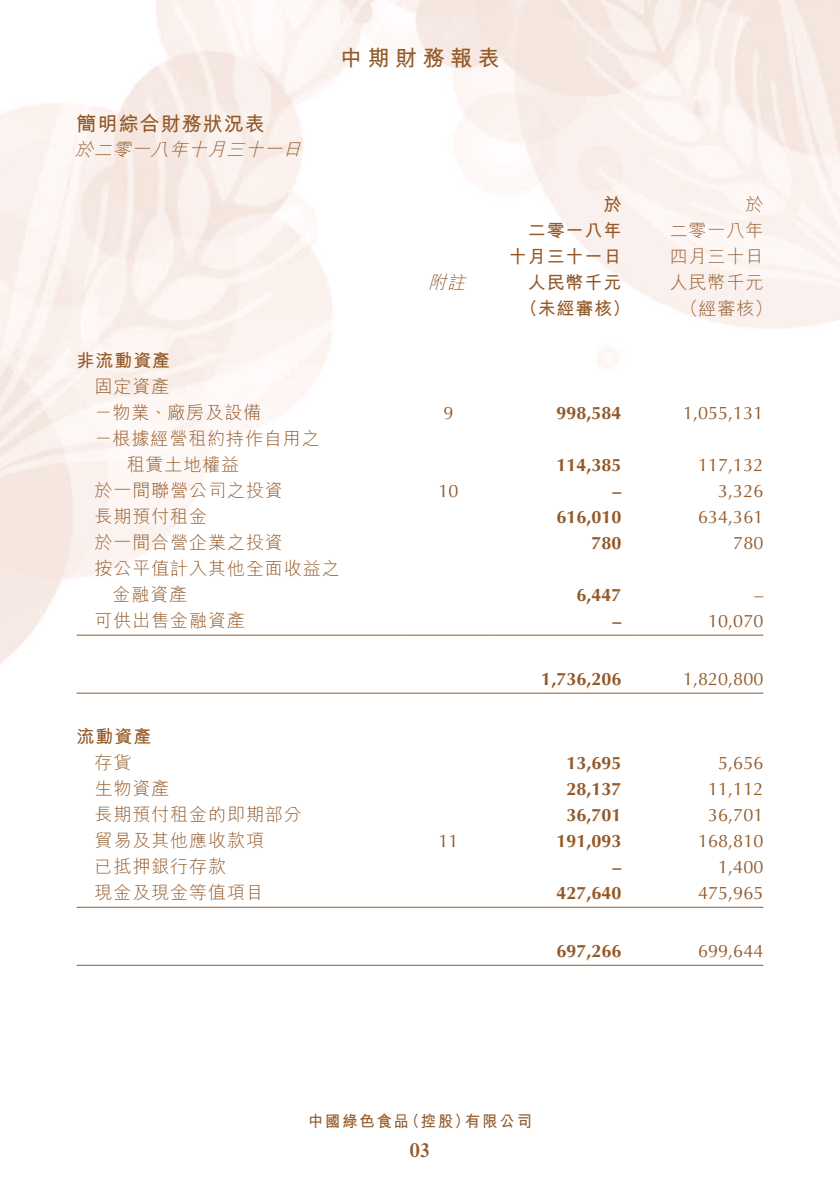
<style>
.page{position:relative;width:840px;height:1191px;background:#fff}
.page>*{position:absolute;margin:0;border:0;box-sizing:border-box;transform-origin:0 0}
.t1{font:700 22px "M Hei HK";letter-spacing:.25em;color:#935928}
.t2{font:700 20px "M Hei HK";letter-spacing:.05em;color:#935928}
.t3{font:600 20px "Times LT Std";color:#935928}
.t4{font:300 18px/26px "M Hei HK";letter-spacing:.05em;color:#935928}
.t5{font:18px "Optima LT Std";color:#935928}
.t6{font:700 18px "Optima LT Std";color:#935928}
.t7{font:700 18px/26px "M Hei HK";letter-spacing:.05em;color:#935928;text-align:right}
.t8{font:italic 300 18px "M Hei HK";color:#935928}
.t9{font:700 16px "M Hei HK";letter-spacing:.13em;color:#935928;scale:.95 1}
</style>
<div class="page">
<img style="left:0;top:0;width:838px;height:966px">
<hr style="left:77px;top:634px;width:328px;height:1px;background:#935928">
<hr style="left:405px;top:634px;width:85px;height:1px;background:#935928">
<hr style="left:490px;top:634px;width:142px;height:1px;background:#935928">
<hr style="left:632px;top:634px;width:131px;height:1px;background:#935928">
<hr style="left:77px;top:692px;width:328px;height:1px;background:#935928">
<hr style="left:405px;top:692px;width:85px;height:1px;background:#935928">
<hr style="left:490px;top:692px;width:142px;height:1px;background:#935928">
<hr style="left:632px;top:692px;width:131px;height:1px;background:#935928">
<hr style="left:77px;top:906px;width:328px;height:1px;background:#935928">
<hr style="left:405px;top:906px;width:85px;height:1px;background:#935928">
<hr style="left:490px;top:906px;width:142px;height:1px;background:#935928">
<hr style="left:632px;top:906px;width:131px;height:1px;background:#935928">
<hr style="left:77px;top:964px;width:328px;height:1px;background:#935928">
<hr style="left:405px;top:964px;width:85px;height:1px;background:#935928">
<hr style="left:490px;top:964px;width:142px;height:1px;background:#935928">
<hr style="left:632px;top:964px;width:131px;height:1px;background:#935928">
<p class="t1" style="left:340px;top:42px;width:161px">中期財務報表</p>
<p class="t2" style="left:77px;top:109px;width:190px">簡明綜合財務狀況表</p>
<p class="t8" style="left:75px;top:136px;width:234px">於二零一八年十月三十一日</p>
<p class="t8" style="left:428px;top:270px;width:45px">附註</p>
<p class="t7" style="left:508px;top:190px;width:114px">於<br>二零一八年十月三十一日</p>
<p class="t4" style="left:669px;top:191px;width:95px;text-align:justify;text-indent:76px">於二零一八年四月三十日人民幣千元</p>
<p class="t7" style="left:527px;top:268px;width:95px">人民幣千元</p>
<p class="t7" style="left:519px;top:294px;width:112px">（未經審核）</p>
<p class="t4" style="left:680px;top:295px;width:93px">（經審核(</p>
<p class="t7" style="left:77px;top:346px;width:95px">非流動資產</p>
<p class="t4" style="left:95px;top:373px;width:76px">固定資產</p>
<p class="t4" style="left:95px;top:399px;width:227px">－物業、廠房及設備<br>－根據經營租約持作自用之</p>
<p class="t5" style="left:443px;top:403px;width:12px">9</p>
<p class="t6" style="left:556px;top:403px;width:67px">998,584</p>
<p class="t5" style="left:682px;top:403px;width:82px">1,055,131</p>
<p class="t4" style="left:127px;top:451px;width:114px">租賃土地權益</p>
<p class="t6" style="left:556px;top:455px;width:67px">114,385</p>
<p class="t5" style="left:697px;top:455px;width:67px">117,132</p>
<p class="t4" style="left:95px;top:477px;width:190px">於一間聯營公司之投資</p>
<p class="t5" style="left:438px;top:481px;width:22px">10</p>
<p class="t6" style="left:612px;top:481px;width:10px">–</p>
<p class="t5" style="left:717px;top:481px;width:47px">3,326</p>
<p class="t4" style="left:95px;top:503px;width:114px">長期預付租金</p>
<p class="t6" style="left:556px;top:506px;width:67px">616,010</p>
<p class="t5" style="left:697px;top:507px;width:67px">634,361</p>
<p class="t4" style="left:95px;top:529px;width:246px">於一間合營企業之投資<br>按公平值計入其他全面收益之</p>
<p class="t6" style="left:591px;top:532px;width:32px">780</p>
<p class="t5" style="left:732px;top:533px;width:32px">780</p>
<p class="t4" style="left:113px;top:581px;width:76px">金融資產</p>
<p class="t6" style="left:576px;top:584px;width:47px">6,447</p>
<p class="t5" style="left:754px;top:585px;width:10px">–</p>
<p class="t4" style="left:95px;top:607px;width:152px">可供出售金融資產</p>
<p class="t6" style="left:612px;top:610px;width:10px">–</p>
<p class="t5" style="left:707px;top:611px;width:57px">10,070</p>
<p class="t6" style="left:541px;top:669px;width:82px">1,736,206</p>
<p class="t5" style="left:682px;top:669px;width:82px">1,820,800</p>
<p class="t7" style="left:77px;top:722px;width:76px">流動資產</p>
<p class="t4" style="left:95px;top:749px;width:38px">存貨</p>
<p class="t6" style="left:566px;top:753px;width:57px">13,695</p>
<p class="t5" style="left:717px;top:753px;width:47px">5,656</p>
<p class="t4" style="left:95px;top:775px;width:76px">生物資產</p>
<p class="t6" style="left:566px;top:779px;width:57px">28,137</p>
<p class="t5" style="left:707px;top:779px;width:57px">11,112</p>
<p class="t4" style="left:95px;top:801px;width:208px">長期預付租金的即期部分</p>
<p class="t6" style="left:566px;top:805px;width:57px">36,701</p>
<p class="t5" style="left:707px;top:805px;width:57px">36,701</p>
<p class="t4" style="left:95px;top:827px;width:171px">貿易及其他應收款項</p>
<p class="t5" style="left:438px;top:831px;width:22px">11</p>
<p class="t6" style="left:556px;top:831px;width:67px">191,093</p>
<p class="t5" style="left:697px;top:831px;width:67px">168,810</p>
<p class="t4" style="left:95px;top:853px;width:133px">已抵押銀行存款</p>
<p class="t6" style="left:612px;top:857px;width:10px">–</p>
<p class="t5" style="left:717px;top:857px;width:47px">1,400</p>
<p class="t4" style="left:95px;top:879px;width:171px">現金及現金等值項目</p>
<p class="t6" style="left:556px;top:883px;width:67px">427,640</p>
<p class="t5" style="left:697px;top:883px;width:67px">475,965</p>
<p class="t6" style="left:556px;top:941px;width:67px">697,266</p>
<p class="t5" style="left:697px;top:941px;width:67px">699,644</p>
<p class="t9" style="left:308px;top:1109px;width:108px">中國綠色食品</p>
<p class="t9" style="left:404px;top:1109px;width:70px">（控股）</p>
<p class="t9" style="left:465px;top:1109px;width:72px">有限公司</p>
<p class="t3" style="left:409px;top:1137px;width:22px">03</p>
</div>
